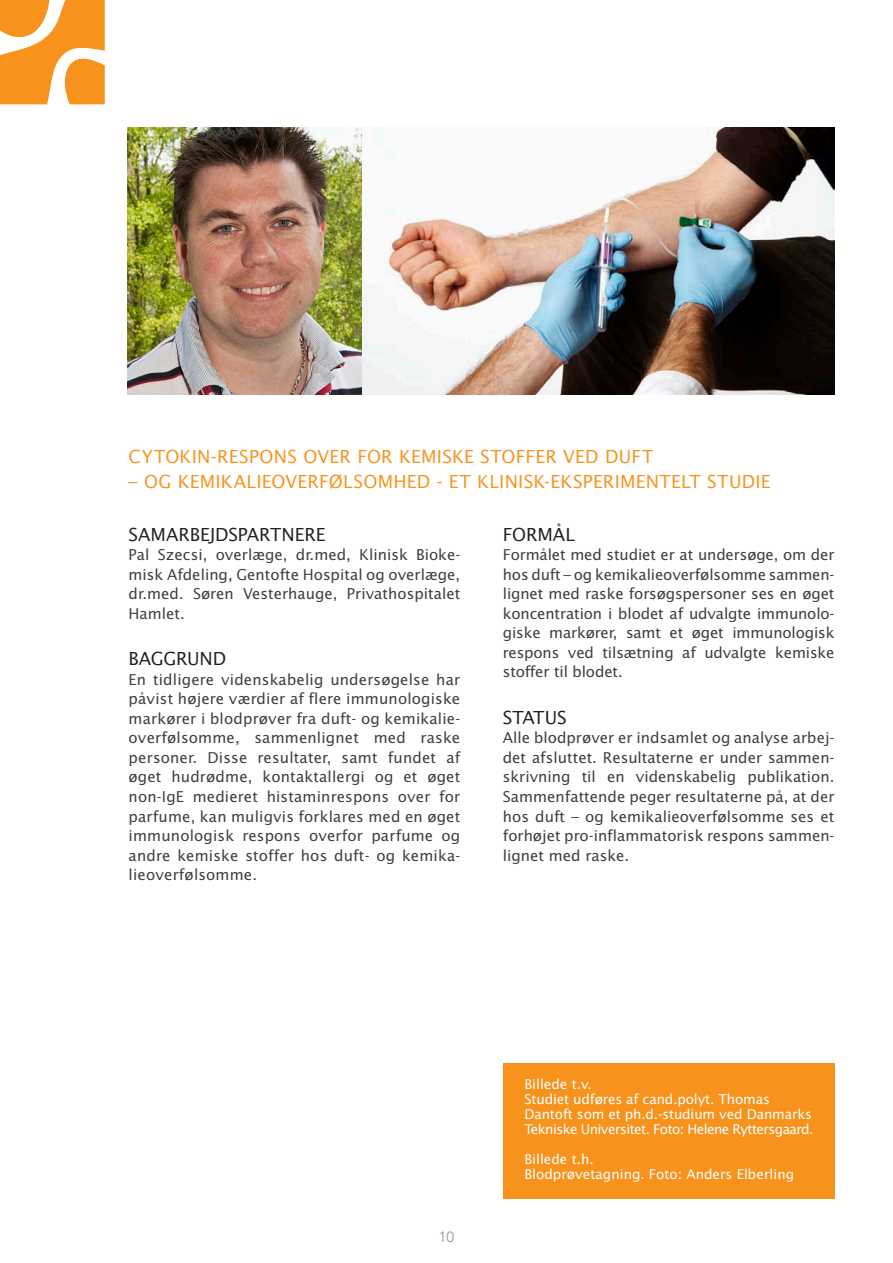
<style>
.page{position:relative;width:893px;height:1263px;background:#fff}
.page>*{position:absolute;margin:0;border:0;box-sizing:border-box;transform-origin:0 0}
.SIDETITEL_kapitaler{font:18px "Lucida Sans";letter-spacing:.015em;color:#f7931d}
.SIDETITEL_kapitaler-2{font:18px "Lucida Sans";letter-spacing:-.01em;color:#231f20}
.Brødtekst{font:15px/19.5px "Lucida Sans";color:#3e3e3f;text-align:justify}
.t1{font:300 15px "Frutiger";color:#939598}
.HVID_lille_str_8{font:13.5px/15px "Lucida Sans";letter-spacing:-.01em;color:#fff}
</style>
<div class="page">
<img style="left:128px;top:128px;width:706px;height:267px">
<svg style="left:0;top:0;width:105px;height:104px"></svg>
<div style="left:503px;top:1064px;width:331px;height:135px;background:#f7931d"></div>
<p class="SIDETITEL_kapitaler" style="left:129px;top:445px;width:526px">CYTOKIN-RESPONS OVER FOR KEMISKE STOFFER VED DUFT</p>
<p class="SIDETITEL_kapitaler" style="left:129px;top:471px;width:643px">– OG KEMIKALIEOVERFØLSOMHED - ET KLINISK-EKSPERIMENTELT STUDIE</p>
<p class="SIDETITEL_kapitaler-2" style="left:129px;top:523px;width:198px">SAMARBEJDSPARTNERE</p>
<p class="Brødtekst" style="left:129px;top:545px;width:333px">Pal Szecsi, overlæge, dr.med, Klinisk Bioke&shy;misk Afdeling, Gentofte Hospital og overlæge, dr.med. Søren Vesterhauge, Privathospitalet Hamlet.</p>
<p class="SIDETITEL_kapitaler-2" style="left:129px;top:648px;width:99px">BAGGRUND</p>
<p class="Brødtekst" style="left:129px;top:669px;width:333px">En tidligere videnskabelig undersøgelse har påvist højere værdier af flere immunologiske markører i blodprøver fra duft- og kemikalie&shy;overfølsomme, sammenlignet med raske personer. Disse resultater, samt fundet af øget hudrødme, kontaktallergi og et øget non-IgE medieret histaminrespons over for parfume, kan muligvis forklares med en øget immunologisk respons overfor parfume og andre kemiske stoffer hos duft- og kemika&shy;lieoverfølsomme.</p>
<p class="SIDETITEL_kapitaler-2" style="left:503px;top:523px;width:74px">FORMÅL</p>
<p class="Brødtekst" style="left:503px;top:545px;width:333px">Formålet med studiet er at undersøge, om der hos duft – og kemikalieoverfølsomme sammen&shy;lignet med raske forsøgspersoner ses en øget koncentration i blodet af udvalgte immunolo&shy;giske markører, samt et øget immunologisk respons ved tilsætning af udvalgte kemiske stoffer til blodet.</p>
<p class="SIDETITEL_kapitaler-2" style="left:503px;top:706px;width:65px">STATUS</p>
<p class="Brødtekst" style="left:503px;top:728px;width:333px">Alle blodprøver er indsamlet og analyse arbej&shy;det afsluttet. Resultaterne er under sammen&shy;skrivning til en videnskabelig publikation.<br>Sammenfattende peger resultaterne på, at der hos duft – og kemikalieoverfølsomme ses et forhøjet pro-inflammatorisk respons sammen&shy;lignet med raske.</p>
<p class="t1" style="left:438px;top:1228px;width:18px">10</p>
<p class="HVID_lille_str_8" style="left:524px;top:1076px;width:69px">Billede t.v.</p>
<p class="HVID_lille_str_8" style="left:524px;top:1091px;width:290px">Studiet udføres af cand.polyt. Thomas<br>Dantoft som et ph.d.-studium ved Danmarks<br>Tekniske Universitet. Foto: Helene Ryttersgaard.</p>
<p class="HVID_lille_str_8" style="left:524px;top:1151px;width:71px">Billede t.h.</p>
<p class="HVID_lille_str_8" style="left:524px;top:1166px;width:271px">Blodprøvetagning. Foto: Anders Elberling</p>
</div>
